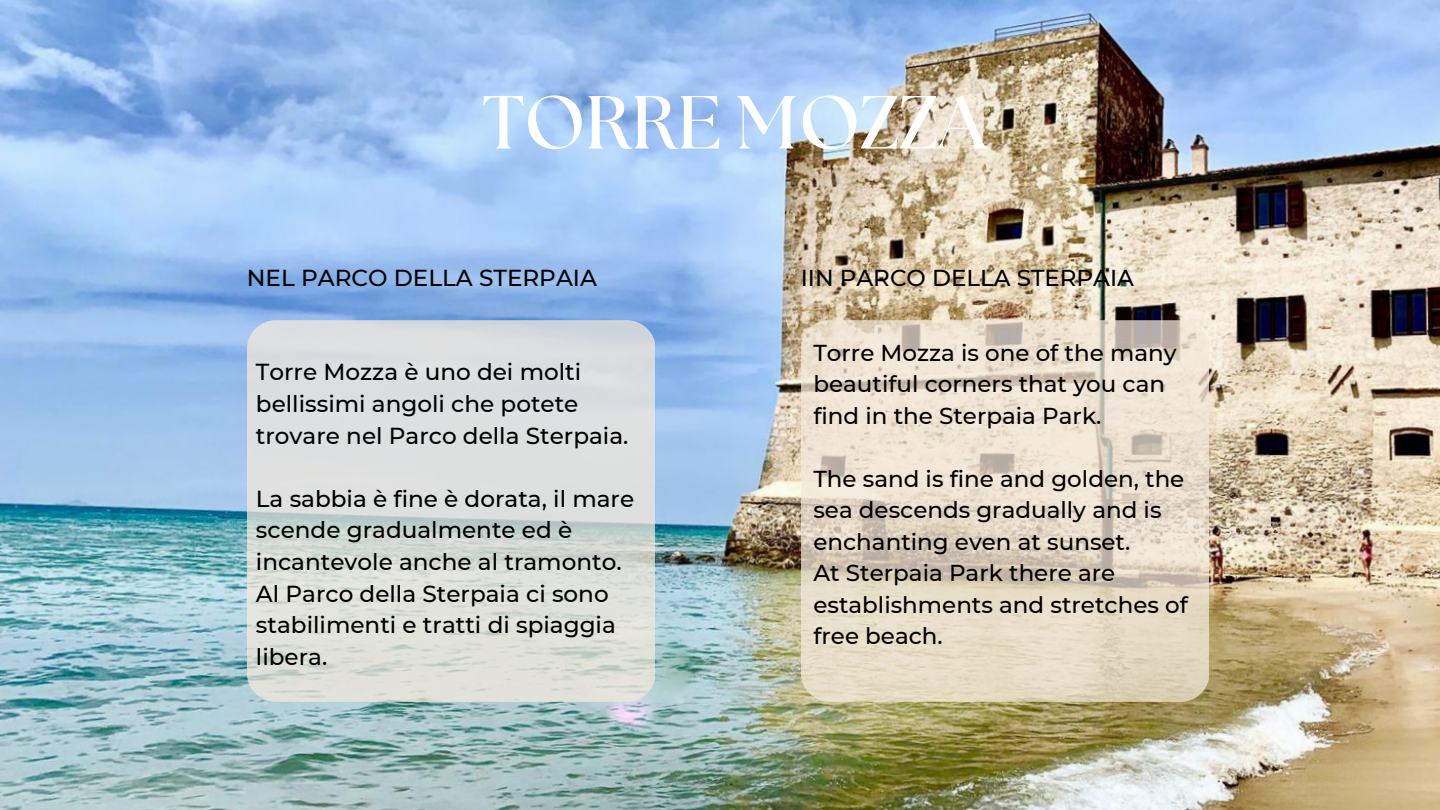
<style>
.page{position:relative;width:1440px;height:810px;background:#fff}
.page>*{position:absolute;margin:0;border:0;box-sizing:border-box;transform-origin:0 0}
.t1{font:700 75px "The Seasons";letter-spacing:-.005em;color:#fff}
.t2{font:500 23.1px/31.6px "Montserrat";color:#000}
.t3{font:500 23px/31.5px "Montserrat";color:#000}
</style>
<div class="page">
<img style="left:0;top:0;width:1440px;height:810px">
<svg style="left:801px;top:320px;width:408px;height:382px;background:#e4d9c7"></svg>
<svg style="left:247px;top:320px;width:408px;height:382px;background:#dadddb"></svg>
<h1 class="t1" style="left:482px;top:89px;width:505px">TORRE MOZZA</h1>
<p class="t2" style="left:247px;top:262px;width:352px">NEL PARCO DELLA STERPAIA</p>
<p class="t2" style="left:256px;top:356px;width:374px">Torre Mozza è uno dei molti bellissimi angoli che potete trovare nel Parco della Sterpaia.</p>
<p class="t2" style="left:256px;top:483px;width:380px">La sabbia è fine è dorata, il mare scende gradualmente ed è incantevole anche al tramonto.<br>Al Parco della Sterpaia ci sono stabilimenti e tratti di spiaggia libera.</p>
<p class="t3" style="left:801px;top:262px;width:335px">IIN PARCO DELLA STERPAIA</p>
<p class="t3" style="left:813px;top:337px;width:365px">Torre Mozza is one of the many beautiful corners that you can find in the Sterpaia Park.</p>
<p class="t3" style="left:813px;top:463px;width:376px">The sand is fine and golden, the sea descends gradually and is enchanting even at sunset.<br>At Sterpaia Park there are establishments and stretches of free beach.</p>
</div>
